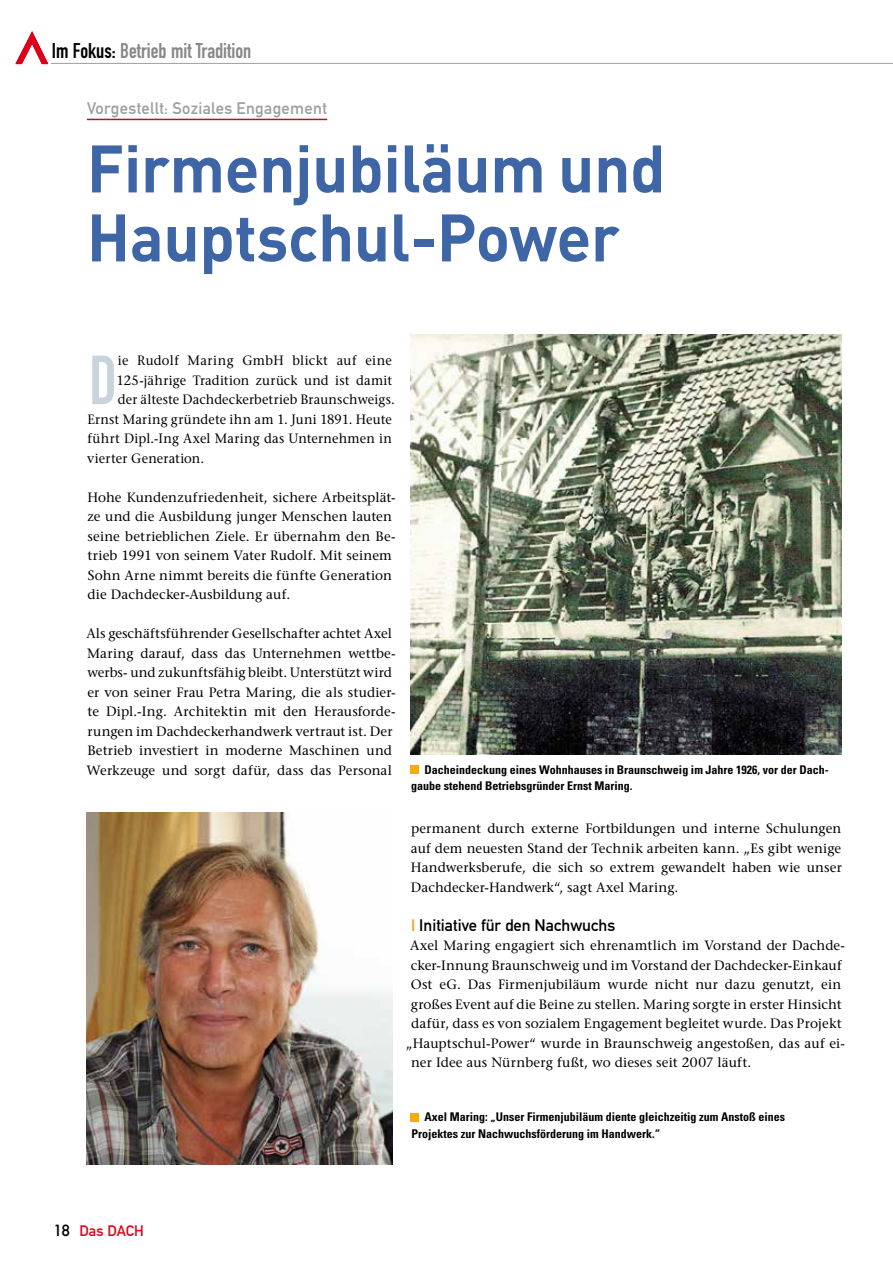
<style>
.page{position:relative;width:893px;height:1263px;background:#fff}
.page>*{position:absolute;margin:0;border:0;box-sizing:border-box;transform-origin:0 0}
.t1{font:68.25px "DIN Engschrift";color:#c8d4db;scale:.96 1}
.t2{font:700 66px/69px "DIN";letter-spacing:-.005em;color:#3e65a5;scale:.96 1}
.t3{font:21px "DIN Engschrift";color:#87888a}
.t4{font:16.5px "DIN Mittelschrift";letter-spacing:.02em;color:#9c9e9f}
.t5{font:16.5px "DIN Mittelschrift";color:#000}
.t6{font:15px "DIN Mittelschrift";color:#de001a}
.t7{font:13.5px/19.5px "Stone Serif";letter-spacing:.01em;color:#000}
.t8{font:13.5px "Stone Serif";letter-spacing:.01em;color:#000;scale:.96 1}
.t9{font:700 condensed 12px/16.5px "Univers";color:#000}
.s1{color:#000}
.s2{color:#f4a418}
.s3{font-family:"Futura";font-weight:500;color:#000}
</style>
<div class="page">
<hr style="left:51px;top:63px;width:842px;height:1px;background:#9c9e9f">
<svg style="left:16px;top:31px;width:32px;height:33px"></svg>
<img style="left:411px;top:334px;width:431px;height:420px">
<img style="left:87px;top:813px;width:306px;height:351px">
<div style="left:411px;top:1113px;width:8px;height:8px;background:#f7ac00"></div>
<div style="left:411px;top:765px;width:8px;height:9px;background:#f7ac00"></div>
<hr style="left:87px;top:119px;width:240px;height:1px;background:#a71b1c">
<h3 class="t3" style="left:52px;top:38px;width:201px"><span class="s1">Im Fokus:</span> Betrieb mit Tradition</h3>
<p class="t4" style="left:87px;top:99px;width:241px">Vorgestellt: Soziales Engagement</p>
<h2 class="t2" style="left:87px;top:131px;width:604px">Firmenjubiläum und<br>Hauptschul-Power</h2>
<h1 class="t1" style="left:89px;top:340px;width:31px">D</h1>
<p class="t8" style="left:118px;top:352px;width:287px">ie Rudolf Maring GmbH blickt auf eine</p>
<p class="t8" style="left:116px;top:372px;width:289px">125-jährige Tradition zurück und ist damit</p>
<p class="t8" style="left:118px;top:391px;width:290px">der älteste Dachdeckerbetrieb Braunschweigs.</p>
<p class="t8" style="left:87px;top:411px;width:319px">Ernst Maring gründete ihn am 1. Juni 1891. Heute</p>
<p class="t8" style="left:88px;top:430px;width:319px">führt Dipl.-Ing Axel Maring das Unternehmen in</p>
<p class="t8" style="left:87px;top:450px;width:123px">vierter Generation.</p>
<p class="t7" style="left:87px;top:487px;width:310px">Hohe Kundenzufriedenheit, sichere Arbeitsplät&shy;ze und die Ausbildung junger Menschen lauten seine betrieblichen Ziele. Er übernahm den Be&shy;trieb 1991 von seinem Vater Rudolf. Mit seinem Sohn Arne nimmt bereits die fünfte Generation die Dachdecker-Ausbildung auf.</p>
<p class="t7" style="left:86px;top:624px;width:311px">Als geschäftsführender Gesellschafter achtet Axel Maring darauf, dass das Unternehmen wettbe&shy;werbs- und zukunftsfähig bleibt. Unterstützt wird er von seiner Frau Petra Maring, die als studier&shy;te Dipl.-Ing. Architektin mit den Herausforde&shy;rungen im Dachdeckerhandwerk vertraut ist. Der Betrieb investiert in moderne Maschinen und Werkzeuge und sorgt dafür, dass das Personal</p>
<p class="t9" style="left:411px;top:761px;width:419px;text-indent:14px">Dacheindeckung eines Wohnhauses in Braunschweig im Jahre 1926, vor der Dach&shy;gaube stehend Betriebsgründer Ernst Maring.</p>
<p class="t7" style="left:411px;top:819px;width:432px;text-align:justify">permanent durch externe Fortbildungen und interne Schulungen auf dem neuesten Stand der Technik arbeiten kann. „Es gibt wenige Handwerksberufe, die sich so extrem gewandelt haben wie unser Dachdecker-Handwerk“, sagt Axel Maring.</p>
<p class="t5" style="left:411px;top:915px;width:206px"><span class="s2">I</span> Initiative für den Nachwuchs</p>
<p class="t7" style="left:410px;top:936px;width:436px">Axel Maring engagiert sich ehrenamtlich im Vorstand der Dachde-</p>
<p class="t7" style="left:411px;top:955px;width:432px">cker-Innung Braunschweig und im Vorstand der Dachdecker-Einkauf</p>
<p class="t7" style="left:411px;top:975px;width:432px">Ost eG. Das Firmenjubiläum wurde nicht nur dazu genutzt, ein</p>
<p class="t7" style="left:411px;top:994px;width:432px">großes Event auf die Beine zu stellen. Maring sorgte in erster Hinsicht</p>
<p class="t7" style="left:411px;top:1014px;width:432px">dafür, dass es von sozialem Engagement begleitet wurde. Das Projekt</p>
<p class="t7" style="left:406px;top:1033px;width:441px">„Hauptschul-Power“ wurde in Braunschweig angestoßen, das auf ei-</p>
<p class="t7" style="left:411px;top:1053px;width:342px">ner Idee aus Nürnberg fußt, wo dieses seit 2007 läuft.</p>
<p class="t9" style="left:412px;top:1109px;width:375px;text-indent:13px">Axel Maring: „Unser Firmenjubiläum diente gleichzeitig zum Anstoß eines<br>Projektes zur Nachwuchsförderung im Handwerk.“</p>
<p class="t6" style="left:53px;top:1222px;width:92px"><span class="s3">18</span> Das DACH</p>
</div>
